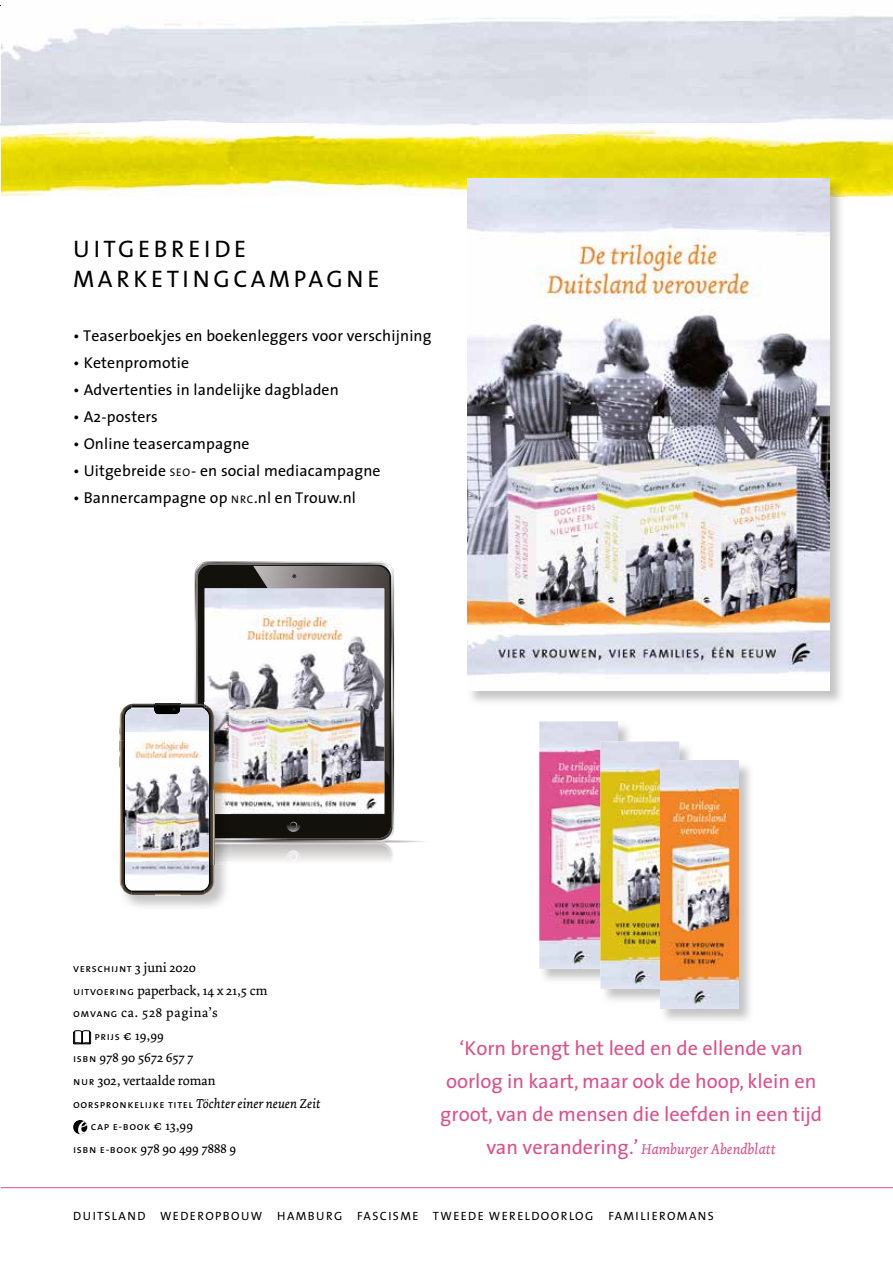
<style>
.page{position:relative;width:893px;height:1263px;background:#fff}
.page>*{position:absolute;margin:0;border:0;box-sizing:border-box;transform-origin:0 0}
.t1{font:24px/30px "The Sans Regular Caps";letter-spacing:.15em;color:#000}
.t2{font:20.25px/33px "The Sans";color:#db518a;text-align:center}
.t3{font:15.75px "The Sans";letter-spacing:.01em;color:#000}
.t4{font:italic 15px "Dolly";color:#db518a}
.t5{font:13.5px "Dolly";color:#000}
.t6{font:italic 13.5px "Dolly";color:#000}
.t7{font:13.5px "Dolly";letter-spacing:.05em;color:#000}
.t8{font:12px "The Sans Regular Caps";letter-spacing:.12em;color:#000}
.t9{font:11.25px "The Sans Regular Caps";letter-spacing:.05em;color:#000}
.s1{font-size:10.95px}
.s2{font-family:"Dolly";font-size:13.5px}
.s3{font-family:"The Sans Regular Caps";font-size:11.25px}
.s4{font-family:"The Sans Regular Caps";font-style:normal;font-size:11.25px}
.s5{font-family:"The Sans";font-style:normal;font-size:20.25px}
</style>
<div class="page">
<img style="left:1px;top:16px;width:892px;height:180px">
<img style="left:1px;top:124px;width:892px;height:9px">
<svg style="left:73px;top:1030px;width:18px;height:14px"></svg>
<div style="left:73px;top:1120px;width:14px;height:14px;background:#000;border-radius:50%"></div>
<svg style="left:78px;top:1120px;width:9px;height:14px"></svg>
<hr style="left:1px;top:1187px;width:892px;height:1px;background:#db518a">
<img style="left:539px;top:721px;width:79px;height:248px">
<img style="left:600px;top:741px;width:79px;height:248px">
<img style="left:660px;top:761px;width:79px;height:247px">
<img style="left:471px;top:178px;width:373px;height:524px">
<img style="left:467px;top:178px;width:362px;height:512px">
<img style="left:123px;top:707px;width:82px;height:188px">
<img style="left:205px;top:890px;width:10px;height:4px">
<img style="left:119px;top:708px;width:4px;height:182px">
<svg style="left:125px;top:561px;width:300px;height:329px"></svg>
<img style="left:125px;top:708px;width:84px;height:179px">
<h1 class="t1" style="left:73px;top:235px;width:308px">UITGEBREIDE<br>MARKETINGCAMPAGNE</h1>
<p class="t3" style="left:73px;top:323px;width:360px">• Teaserboekjes en boekenleggers voor verschijning</p>
<p class="t3" style="left:73px;top:350px;width:117px">• Ketenpromotie</p>
<p class="t3" style="left:73px;top:377px;width:267px">• Advertenties in landelijke dagbladen</p>
<p class="t3" style="left:73px;top:404px;width:86px">• A2-posters</p>
<p class="t3" style="left:73px;top:431px;width:178px">• Online teasercampagne</p>
<p class="t3" style="left:73px;top:458px;width:309px">• Uitgebreide <span class="s1">SEO</span>- en social mediacampagne</p>
<p class="t3" style="left:73px;top:485px;width:284px">• Bannercampagne op <span class="s1">NRC</span>.nl en Trouw.nl</p>
<p class="t9" style="left:73px;top:962px;width:124px">verschijnt <span class="s2">3 juni 2020</span></p>
<p class="t5" style="left:73px;top:982px;width:196px"><span class="s3">uitvoering</span> paperback, 14 x 21,5 cm</p>
<p class="t7" style="left:73px;top:1005px;width:146px"><span class="s3">omvang</span> ca. 528 pagina’s</p>
<p class="t5" style="left:95px;top:1027px;width:71px"><span class="s3">prijs</span> € 19,99</p>
<p class="t5" style="left:73px;top:1050px;width:122px"><span class="s3">isbn</span> 978 90 5672 657 7</p>
<p class="t5" style="left:73px;top:1072px;width:144px"><span class="s3">nur</span> 302, vertaalde roman</p>
<p class="t6" style="left:73px;top:1095px;width:249px"><span class="s4">oorspronkelijke titel</span> Töchter einer neuen Zeit</p>
<p class="t9" style="left:91px;top:1120px;width:104px">cap e-book <span class="s2">€ 13,99</span></p>
<p class="t5" style="left:73px;top:1140px;width:164px"><span class="s3">isbn e-book</span> 978 90 499 7888 9</p>
<p class="t2" style="left:440px;top:1031px;width:383px">‘Korn brengt het leed en de ellende van oorlog in kaart, maar ook de hoop, klein en groot, van de mensen die leefden in een tijd</p>
<p class="t4" style="left:487px;top:1140px;width:291px"><span class="s5">van verandering.’</span> Hamburger Abendblatt</p>
<p class="t8" style="left:73px;top:1209px;width:642px">DUITSLAND WEDEROPBOUW HAMBURG FASCISME TWEEDE WERELDOORLOG FAMILIEROMANS</p>
</div>
